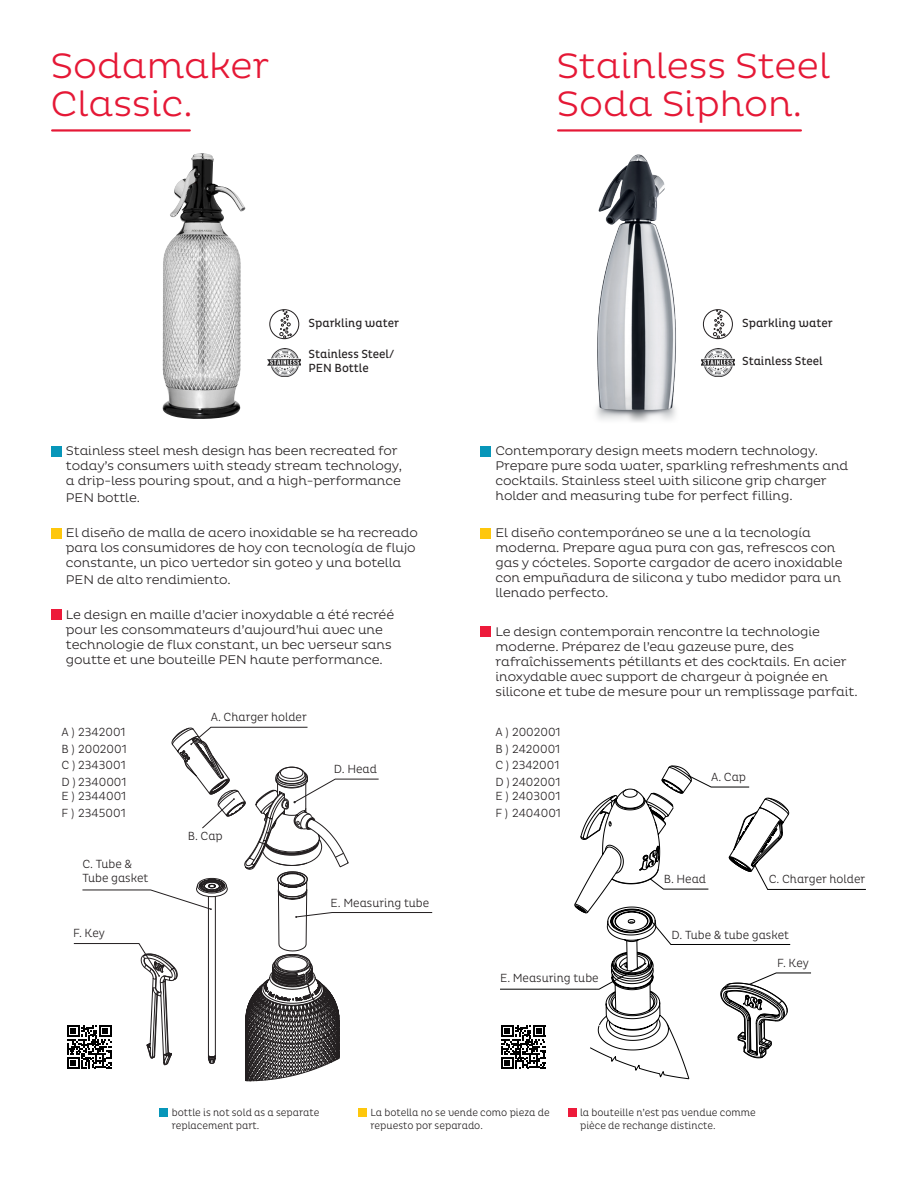
<style>
.page{position:relative;width:918px;height:1188px;background:#fff}
.page>*{position:absolute;margin:0;border:0;box-sizing:border-box;transform-origin:0 0}
.t1{font:300 36px/37.5px "Pluto";color:#e51836}
.t2{font:300 12.75px/15px "Pluto";letter-spacing:-.01em;color:#231f20}
.t3{font:300 12px/14.4px "Pluto Cond";color:#231f20}
.t4{font:12px/14.4px "Pluto Cond";color:#231f20}
.t5{font:300 10.5px/12.6px "Pluto Cond";color:#231f20}
</style>
<div class="page">
<img style="left:596px;top:154px;width:113px;height:268px">
<img style="left:163px;top:153px;width:39px;height:147px">
<hr style="left:52px;top:129px;width:138px;height:3px;background:#e51836">
<hr style="left:558px;top:129px;width:243px;height:3px;background:#e51836">
<div style="left:269px;top:309px;width:30px;height:30px;border:1px solid #231f20;border-radius:50%"></div>
<svg style="left:280px;top:310px;width:12px;height:28px"></svg>
<div style="left:703px;top:309px;width:30px;height:30px;border:1px solid #231f20;border-radius:50%"></div>
<svg style="left:713px;top:310px;width:12px;height:28px"></svg>
<svg style="left:500px;top:766px;width:366px;height:313px"></svg>
<div style="left:51px;top:446px;width:11px;height:10px;background:#0796b9"></div>
<div style="left:481px;top:446px;width:10px;height:10px;background:#0796b9"></div>
<div style="left:51px;top:528px;width:11px;height:10px;background:#fec70c"></div>
<div style="left:481px;top:528px;width:10px;height:10px;background:#fec70c"></div>
<div style="left:51px;top:610px;width:11px;height:10px;background:#ed1a3a"></div>
<div style="left:481px;top:626px;width:10px;height:11px;background:#ed1a3a"></div>
<div style="left:160px;top:1108px;width:8px;height:9px;background:#0796b9"></div>
<div style="left:359px;top:1108px;width:8px;height:9px;background:#fec70c"></div>
<div style="left:568px;top:1108px;width:9px;height:9px;background:#ed1a3a"></div>
<svg style="left:67px;top:727px;width:365px;height:355px"></svg>
<img style="left:268px;top:348px;width:33px;height:28px">
<img style="left:702px;top:348px;width:32px;height:28px">
<p class="t1" style="left:50px;top:48px;width:220px">Sodamaker</p>
<p class="t1" style="left:50px;top:85px;width:144px">Classic.</p>
<p class="t1" style="left:556px;top:48px;width:275px">Stainless Steel<br>Soda Siphon.</p>
<p class="t4" style="left:309px;top:316px;width:92px">Sparkling water</p>
<p class="t4" style="left:742px;top:316px;width:92px">Sparkling water</p>
<p class="t4" style="left:309px;top:347px;width:87px">Stainless Steel/<br>PEN Bottle</p>
<p class="t4" style="left:742px;top:354px;width:82px">Stainless Steel</p>
<p class="t2" style="left:66px;top:444px;width:338px">Stainless steel mesh design has been recreated for today’s consumers with steady stream technology, a drip-less pouring spout, and a high-performance</p>
<p class="t2" style="left:66px;top:490px;width:76px">PEN bottle.</p>
<p class="t2" style="left:66px;top:526px;width:353px">El diseño de malla de acero inoxidable se ha recreado para los consumidores de hoy con tecnología de flujo constante, un pico vertedor sin goteo y una botella</p>
<p class="t2" style="left:66px;top:572px;width:166px">PEN de alto rendimiento.</p>
<p class="t2" style="left:66px;top:607px;width:330px">Le design en maille d’acier inoxydable a été recréé pour les consommateurs d’aujourd’hui avec une technologie de flux constant, un bec verseur sans goutte et une bouteille PEN haute performance.</p>
<p class="t3" style="left:62px;top:725px;width:65px">A ) 2342001</p>
<p class="t3" style="left:62px;top:741px;width:67px">B ) 2002001</p>
<p class="t3" style="left:62px;top:758px;width:66px">C ) 2343001</p>
<p class="t3" style="left:62px;top:774px;width:66px">D ) 2340001</p>
<p class="t3" style="left:62px;top:789px;width:66px">E ) 2344001</p>
<p class="t3" style="left:62px;top:805px;width:66px">F ) 2345001</p>
<p class="t3" style="left:82px;top:857px;width:67px">C. Tube &amp;<br>Tube gasket</p>
<p class="t3" style="left:73px;top:926px;width:33px">F. Key</p>
<p class="t3" style="left:211px;top:710px;width:98px">A. Charger holder</p>
<p class="t3" style="left:188px;top:829px;width:37px">B. Cap</p>
<p class="t3" style="left:334px;top:762px;width:45px">D. Head</p>
<p class="t3" style="left:331px;top:896px;width:100px">E. Measuring tube</p>
<p class="t2" style="left:496px;top:444px;width:354px">Contemporary design meets modern technology.<br>Prepare pure soda water, sparkling refreshments and cocktails. Stainless steel with silicone grip charger holder and measuring tube for perfect filling.</p>
<p class="t2" style="left:496px;top:526px;width:349px">El diseño contemporáneo se une a la tecnología moderna. Prepare agua pura con gas, refrescos con gas y cócteles. Soporte cargador de acero inoxidable con empuñadura de silicona y tubo medidor para un llenado perfecto.</p>
<p class="t2" style="left:496px;top:624px;width:364px">Le design contemporain rencontre la technologie moderne. Préparez de l’eau gazeuse pure, des rafraîchissements pétillants et des cocktails. En acier inoxydable avec support de chargeur à poignée en silicone et tube de mesure pour un remplissage parfait.</p>
<p class="t3" style="left:496px;top:725px;width:67px">A ) 2002001</p>
<p class="t3" style="left:496px;top:741px;width:66px">B ) 2420001</p>
<p class="t3" style="left:496px;top:758px;width:65px">C ) 2342001</p>
<p class="t3" style="left:496px;top:774px;width:66px">D ) 2402001</p>
<p class="t3" style="left:496px;top:789px;width:66px">E ) 2403001</p>
<p class="t3" style="left:496px;top:805px;width:67px">F ) 2404001</p>
<p class="t3" style="left:500px;top:971px;width:100px">E. Measuring tube</p>
<p class="t3" style="left:711px;top:770px;width:36px">A. Cap</p>
<p class="t3" style="left:664px;top:872px;width:44px">B. Head</p>
<p class="t3" style="left:769px;top:872px;width:98px">C. Charger holder</p>
<p class="t3" style="left:671px;top:927px;width:119px">D. Tube &amp; tube gasket</p>
<p class="t3" style="left:777px;top:956px;width:33px">F. Key</p>
<p class="t5" style="left:172px;top:1106px;width:149px">bottle is not sold as a separate replacement part.</p>
<p class="t5" style="left:371px;top:1106px;width:181px">La botella no se vende como pieza de repuesto por separado.</p>
<p class="t5" style="left:580px;top:1106px;width:177px">la bouteille n’est pas vendue comme pièce de rechange distincte.</p>
</div>
